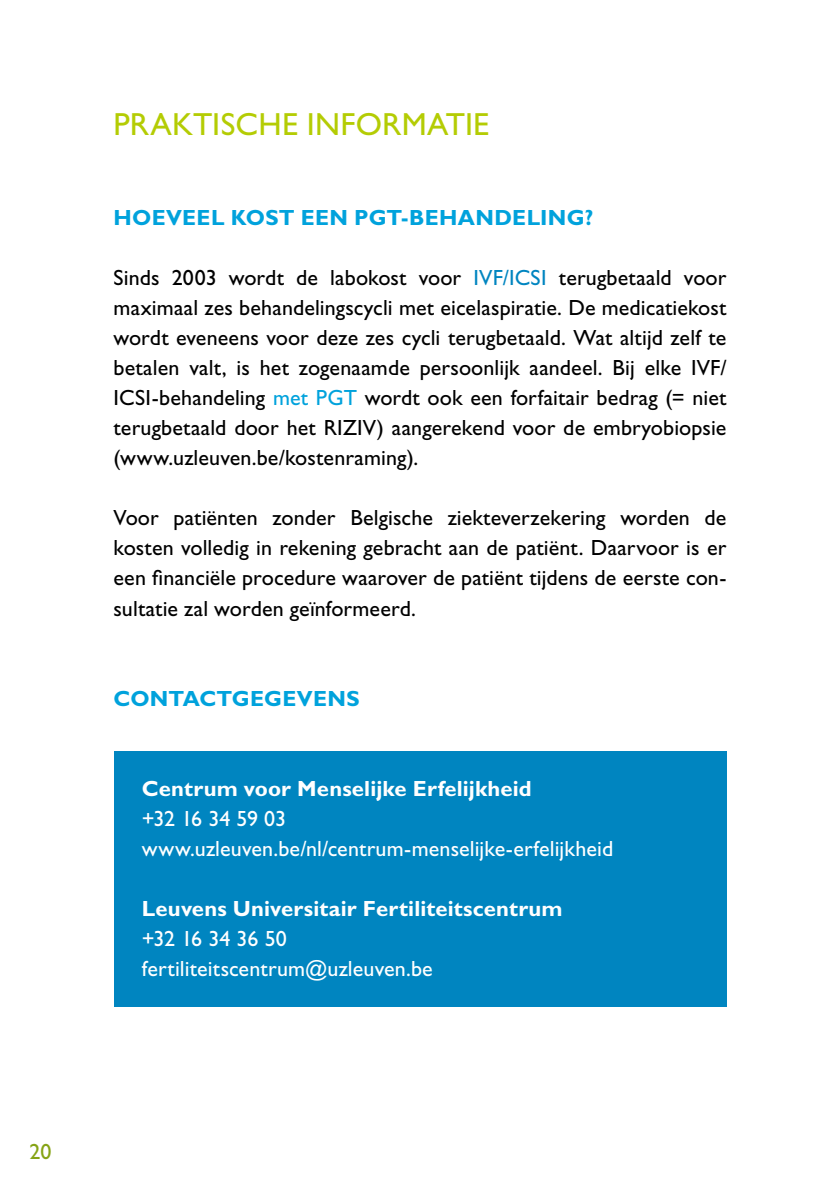
<style>
.page{position:relative;width:840px;height:1191px;background:#fff}
.page>*{position:absolute;margin:0;border:0;box-sizing:border-box;transform-origin:0 0}
.t1{font:32px "Gill Sans Std";letter-spacing:.005em;color:#b4cc04}
.t2{font:22px/30px "Gill Sans Std";letter-spacing:.005em;color:#000;text-align:justify}
.t3{font:22px/30px "Gill Sans Std";letter-spacing:.005em;color:#fff}
.t4{font:700 22px "Gill Sans Std";letter-spacing:.005em;color:#fff}
.t5{font:700 22px "Gill Sans Std";letter-spacing:.01em;color:#00a2dc}
.t6{font:22px "Gill Sans Std";color:#86a315}
.s1{color:#0085c0}
.s2{color:#00a2dc}
</style>
<div class="page">
<div style="left:113px;top:751px;width:613px;height:255px;background:#0085c0"></div>
<h1 class="t1" style="left:113px;top:106px;width:377px">PRAKTISCHE INFORMATIE</h1>
<p class="t5" style="left:113px;top:205px;width:481px">HOEVEEL KOST EEN PGT-BEHANDELING?</p>
<p class="t2" style="left:113px;top:263px;width:614px">Sinds 2003 wordt de labokost voor <span class="s1">IVF/ICSI</span> terugbetaald voor maximaal zes behandelingscycli met eicelaspiratie. De medicatiekost wordt eveneens voor deze zes cycli terugbetaald. Wat altijd zelf te betalen valt, is het zogenaamde persoonlijk aandeel. Bij elke IVF/ ICSI-behandeling <span class="s2">met PGT</span> wordt ook een forfaitair bedrag (= niet terugbetaald door het RIZIV) aangerekend voor de embryobiopsie (www.uzleuven.be/kostenraming).</p>
<p class="t2" style="left:113px;top:503px;width:614px">Voor patiënten zonder Belgische ziekteverzekering worden de kosten volledig in rekening gebracht aan de patiënt. Daarvoor is er een financiële procedure waarover de patiënt tijdens de eerste con&shy;sultatie zal worden geïnformeerd.</p>
<p class="t5" style="left:113px;top:685px;width:248px">CONTACTGEGEVENS</p>
<p class="t4" style="left:142px;top:775px;width:391px">Centrum voor Menselijke Erfelijkheid</p>
<p class="t3" style="left:142px;top:803px;width:472px">+32 16 34 59 03 www.uzleuven.be/nl/centrum-menselijke-erfelijkheid</p>
<p class="t4" style="left:142px;top:895px;width:422px">Leuvens Universitair Fertiliteitscentrum</p>
<p class="t3" style="left:142px;top:923px;width:292px">+32 16 34 36 50 fertiliteitscentrum@uzleuven.be</p>
<p class="t6" style="left:29px;top:1138px;width:23px">20</p>
</div>
